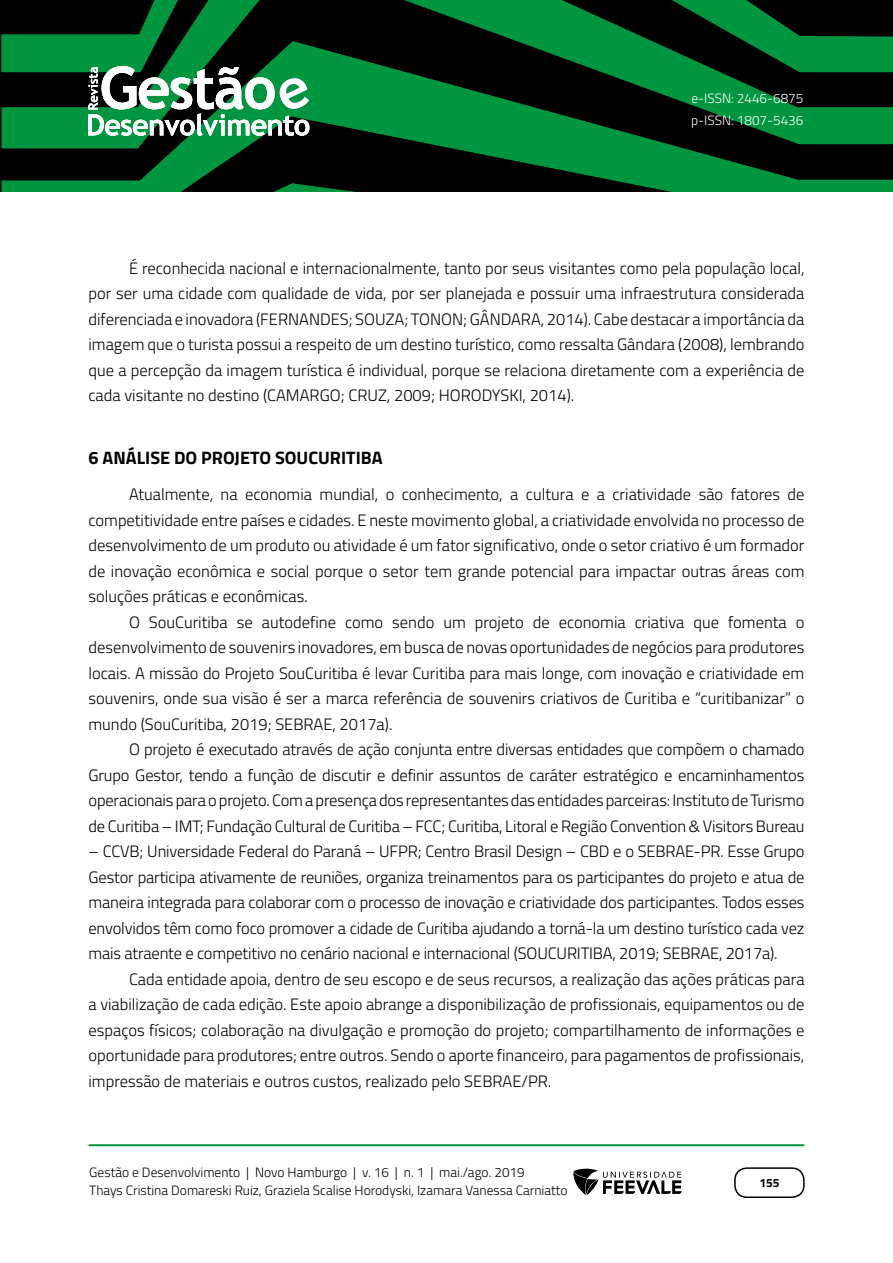
<style>
.page{position:relative;width:893px;height:1263px;background:#fff}
.page>*{position:absolute;margin:0;border:0;box-sizing:border-box;transform-origin:0 0}
.TITULO_1{font:700 18px "Titillium Web";color:#000}
.Corpo_de_texto{font:300 16.5px/25.5px "Titillium Web";color:#000;text-align:justify}
.t1{font:300 13.5px "Titillium Web";color:#000}
.t2{font:300 13.5px/22.5px "Titillium Web";color:#fff}
.t3{font:700 12px "Titillium Web";color:#000}
</style>
<div class="page">
<svg style="left:2px;top:0;width:891px;height:41px;background:#003516"></svg>
<svg style="left:2px;top:41px;width:891px;height:142px;background:#004a1f"></svg>
<svg style="left:2px;top:183px;width:891px;height:9px;background:#004f21"></svg>
<hr style="left:89px;top:1144px;width:715px;height:2px;background:#009640">
<div style="left:734px;top:1167px;width:71px;height:31px;border:2px solid #000;border-radius:12px"></div>
<svg style="left:573px;top:1169px;width:109px;height:26px"></svg>
<svg style="left:88px;top:66px;width:221px;height:70px"></svg>
<p class="t2" style="left:691px;top:86px;width:114px">e-ISSN: 2446-6875 p-ISSN: 1807-5436</p>
<p class="Corpo_de_texto" style="left:88px;top:254px;width:717px;text-indent:40px">É reconhecida nacional e internacionalmente, tanto por seus visitantes como pela população local, por ser uma cidade com qualidade de vida, por ser planejada e possuir uma infraestrutura considerada diferenciada e inovadora (FERNANDES; SOUZA; TONON; GÂNDARA, 2014). Cabe destacar a importância da imagem que o turista possui a respeito de um destino turístico, como ressalta Gândara (2008), lembrando que a percepção da imagem turística é individual, porque se relaciona diretamente com a experiência de cada visitante no destino (CAMARGO; CRUZ, 2009; HORODYSKI, 2014).</p>
<p class="TITULO_1" style="left:88px;top:444px;width:296px">6 ANÁLISE DO PROJETO SOUCURITIBA</p>
<p class="Corpo_de_texto" style="left:88px;top:481px;width:718px;text-indent:40px">Atualmente, na economia mundial, o conhecimento, a cultura e a criatividade são fatores de competitividade entre países e cidades. E neste movimento global, a criatividade envolvida no processo de desenvolvimento de um produto ou atividade é um fator significativo, onde o setor criativo é um formador de inovação econômica e social porque o setor tem grande potencial para impactar outras áreas com soluções práticas e econômicas.</p>
<p class="Corpo_de_texto" style="left:88px;top:608px;width:717px;text-indent:40px">O SouCuritiba se autodefine como sendo um projeto de economia criativa que fomenta o desenvolvimento de souvenirs inovadores, em busca de novas oportunidades de negócios para produtores locais. A missão do Projeto SouCuritiba é levar Curitiba para mais longe, com inovação e criatividade em souvenirs, onde sua visão é ser a marca referência de souvenirs criativos de Curitiba e “curitibanizar” o mundo (SouCuritiba, 2019; SEBRAE, 2017a).</p>
<p class="Corpo_de_texto" style="left:88px;top:736px;width:718px;text-indent:40px">O projeto é executado através de ação conjunta entre diversas entidades que compõem o chamado Grupo Gestor, tendo a função de discutir e definir assuntos de caráter estratégico e encaminhamentos operacionais para o projeto. Com a presença dos representantes das entidades parceiras: Instituto de Turismo de Curitiba – IMT; Fundação Cultural de Curitiba – FCC; Curitiba, Litoral e Região Convention &amp; Visitors Bureau</p>
<p class="Corpo_de_texto" style="left:88px;top:838px;width:718px">– CCVB; Universidade Federal do Paraná – UFPR; Centro Brasil Design – CBD e o SEBRAE-PR. Esse Grupo Gestor participa ativamente de reuniões, organiza treinamentos para os participantes do projeto e atua de maneira integrada para colaborar com o processo de inovação e criatividade dos participantes. Todos esses envolvidos têm como foco promover a cidade de Curitiba ajudando a torná-la um destino turístico cada vez mais atraente e competitivo no cenário nacional e internacional (SOUCURITIBA, 2019; SEBRAE, 2017a).</p>
<p class="Corpo_de_texto" style="left:88px;top:965px;width:718px;text-indent:40px">Cada entidade apoia, dentro de seu escopo e de seus recursos, a realização das ações práticas para a viabilização de cada edição. Este apoio abrange a disponibilização de profissionais, equipamentos ou de espaços físicos; colaboração na divulgação e promoção do projeto; compartilhamento de informações e oportunidade para produtores; entre outros. Sendo o aporte financeiro, para pagamentos de profissionais, impressão de materiais e outros custos, realizado pelo SEBRAE/PR.</p>
<p class="t1" style="left:89px;top:1162px;width:437px">Gestão e Desenvolvimento | Novo Hamburgo | v. 16 | n. 1 | mai./ago. 2019</p>
<p class="t1" style="left:89px;top:1180px;width:480px">Thays Cristina Domareski Ruiz, Graziela Scalise Horodyski, Izamara Vanessa Carniatto</p>
<p class="t3" style="left:759px;top:1174px;width:22px">155</p>
</div>
